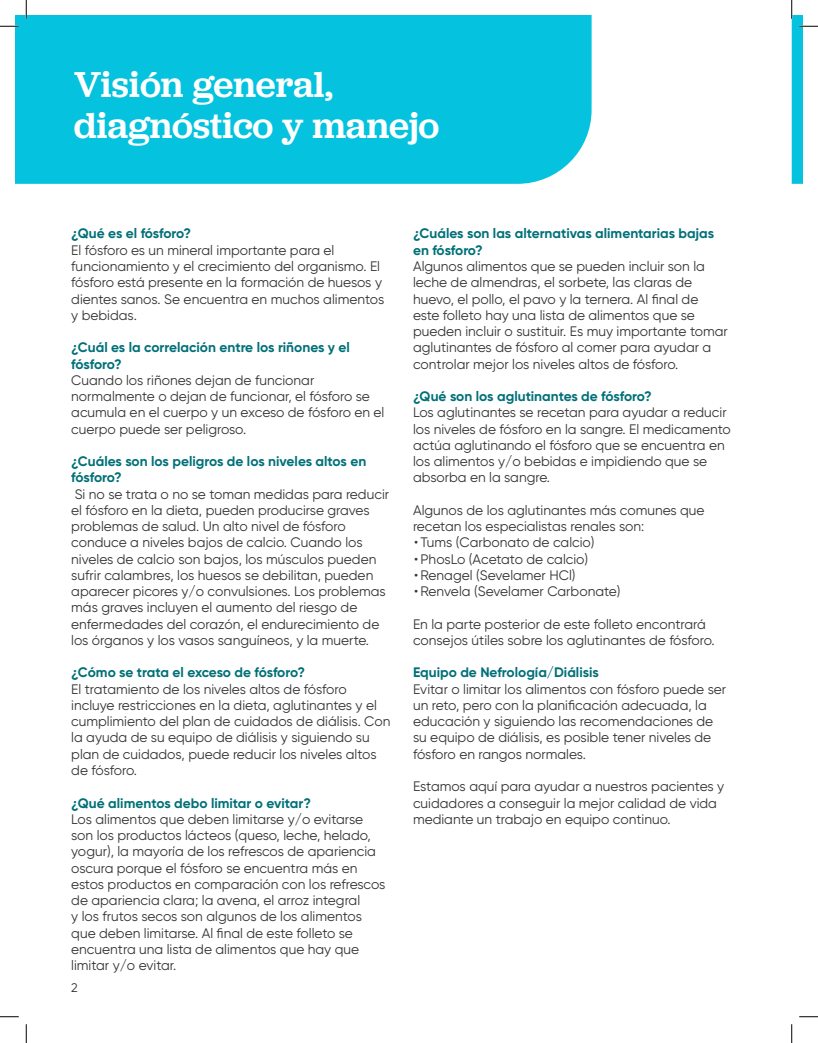
<style>
.page{position:relative;width:818px;height:1043px;background:#fff}
.page>*{position:absolute;margin:0;border:0;box-sizing:border-box;transform-origin:0 0}
._30_33_headline_-_me{font:500 37.5px/41.2px "Jubilat";color:#fff}
._15_18_copy_-_regula{font:13.75px/16.2px "Gilroy";color:#333}
._15_18_copy_-_regula-2{font:700 13.75px/16.2px "Gilroy";color:#007078}
.t1{font:12.5px "Gilroy";color:#333}
</style>
<div class="page">
<div style="left:15px;top:15px;width:576px;height:169px;background:#05c3de"></div>
<svg style="left:0;top:25px;width:19px;height:2px"></svg>
<svg style="left:0;top:1016px;width:19px;height:1px"></svg>
<svg style="left:799px;top:1016px;width:19px;height:1px"></svg>
<svg style="left:25px;top:0;width:2px;height:19px"></svg>
<svg style="left:25px;top:1024px;width:2px;height:18px"></svg>
<svg style="left:791px;top:0;width:27px;height:184px"></svg>
<svg style="left:791px;top:1024px;width:1px;height:18px"></svg>
<p class="_30_33_headline_-_me" style="left:74px;top:62px;width:367px">Visión general, diagnóstico y manejo</p>
<p class="_15_18_copy_-_regula-2" style="left:71px;top:225px;width:121px">¿Qué es el fósforo?</p>
<p class="_15_18_copy_-_regula" style="left:71px;top:242px;width:314px">El fósforo es un mineral importante para el funcionamiento y el crecimiento del organismo. El fósforo está presente en la formación de huesos y dientes sanos. Se encuentra en muchos alimentos y bebidas.</p>
<p class="_15_18_copy_-_regula-2" style="left:71px;top:339px;width:280px">¿Cuál es la correlación entre los riñones y el fósforo?</p>
<p class="_15_18_copy_-_regula" style="left:71px;top:372px;width:315px">Cuando los riñones dejan de funcionar normalmente o dejan de funcionar, el fósforo se acumula en el cuerpo y un exceso de fósforo en el cuerpo puede ser peligroso.</p>
<p class="_15_18_copy_-_regula-2" style="left:71px;top:453px;width:296px">¿Cuáles son los peligros de los niveles altos en fósforo?</p>
<p class="_15_18_copy_-_regula" style="left:71px;top:485px;width:319px">Si no se trata o no se toman medidas para reducir el fósforo en la dieta, pueden producirse graves problemas de salud. Un alto nivel de fósforo conduce a niveles bajos de calcio. Cuando los niveles de calcio son bajos, los músculos pueden sufrir calambres, los huesos se debilitan, pueden aparecer picores y/o convulsiones. Los problemas más graves incluyen el aumento del riesgo de enfermedades del corazón, el endurecimiento de los órganos y los vasos sanguíneos, y la muerte.</p>
<p class="_15_18_copy_-_regula-2" style="left:71px;top:664px;width:235px">¿Cómo se trata el exceso de fósforo?</p>
<p class="_15_18_copy_-_regula" style="left:71px;top:680px;width:321px">El tratamiento de los niveles altos de fósforo incluye restricciones en la dieta, aglutinantes y el cumplimiento del plan de cuidados de diálisis. Con la ayuda de su equipo de diálisis y siguiendo su plan de cuidados, puede reducir los niveles altos de fósforo.</p>
<p class="_15_18_copy_-_regula-2" style="left:71px;top:794px;width:241px">¿Qué alimentos debo limitar o evitar?</p>
<p class="_15_18_copy_-_regula" style="left:71px;top:810px;width:316px">Los alimentos que deben limitarse y/o evitarse son los productos lácteos (queso, leche, helado, yogur), la mayoría de los refrescos de apariencia oscura porque el fósforo se encuentra más en estos productos en comparación con los refrescos de apariencia clara; la avena, el arroz integral<br>y los frutos secos son algunos de los alimentos que deben limitarse. Al final de este folleto se encuentra una lista de alimentos que hay que limitar y/o evitar.</p>
<p class="t1" style="left:71px;top:979px;width:8px">2</p>
<p class="_15_18_copy_-_regula-2" style="left:413px;top:225px;width:302px">¿Cuáles son las alternativas alimentarias bajas en fósforo?</p>
<p class="_15_18_copy_-_regula" style="left:413px;top:258px;width:316px">Algunos alimentos que se pueden incluir son la leche de almendras, el sorbete, las claras de huevo, el pollo, el pavo y la ternera. Al final de este folleto hay una lista de alimentos que se pueden incluir o sustituir. Es muy importante tomar aglutinantes de fósforo al comer para ayudar a controlar mejor los niveles altos de fósforo.</p>
<p class="_15_18_copy_-_regula-2" style="left:413px;top:388px;width:240px">¿Qué son los aglutinantes de fósforo?</p>
<p class="_15_18_copy_-_regula" style="left:413px;top:404px;width:319px">Los aglutinantes se recetan para ayudar a reducir los niveles de fósforo en la sangre. El medicamento actúa aglutinando el fósforo que se encuentra en los alimentos y/o bebidas e impidiendo que se absorba en la sangre.</p>
<p class="_15_18_copy_-_regula" style="left:413px;top:502px;width:293px">Algunos de los aglutinantes más comunes que recetan los especialistas renales son:</p>
<p class="_15_18_copy_-_regula" style="left:414px;top:534px;width:182px">• Tums (Carbonato de calcio)</p>
<p class="_15_18_copy_-_regula" style="left:414px;top:550px;width:175px">• PhosLo (Acetato de calcio)</p>
<p class="_15_18_copy_-_regula" style="left:414px;top:567px;width:163px">• Renagel (Sevelamer HCl)</p>
<p class="_15_18_copy_-_regula" style="left:414px;top:583px;width:208px">• Renvela (Sevelamer Carbonate)</p>
<p class="_15_18_copy_-_regula" style="left:413px;top:615px;width:303px">En la parte posterior de este folleto encontrará consejos útiles sobre los aglutinantes de fósforo.</p>
<p class="_15_18_copy_-_regula-2" style="left:413px;top:664px;width:187px">Equipo de Nefrología/Diálisis</p>
<p class="_15_18_copy_-_regula" style="left:413px;top:680px;width:314px">Evitar o limitar los alimentos con fósforo puede ser un reto, pero con la planificación adecuada, la educación y siguiendo las recomendaciones de su equipo de diálisis, es posible tener niveles de fósforo en rangos normales.</p>
<p class="_15_18_copy_-_regula" style="left:413px;top:778px;width:312px">Estamos aquí para ayudar a nuestros pacientes y cuidadores a conseguir la mejor calidad de vida mediante un trabajo en equipo continuo.</p>
</div>
